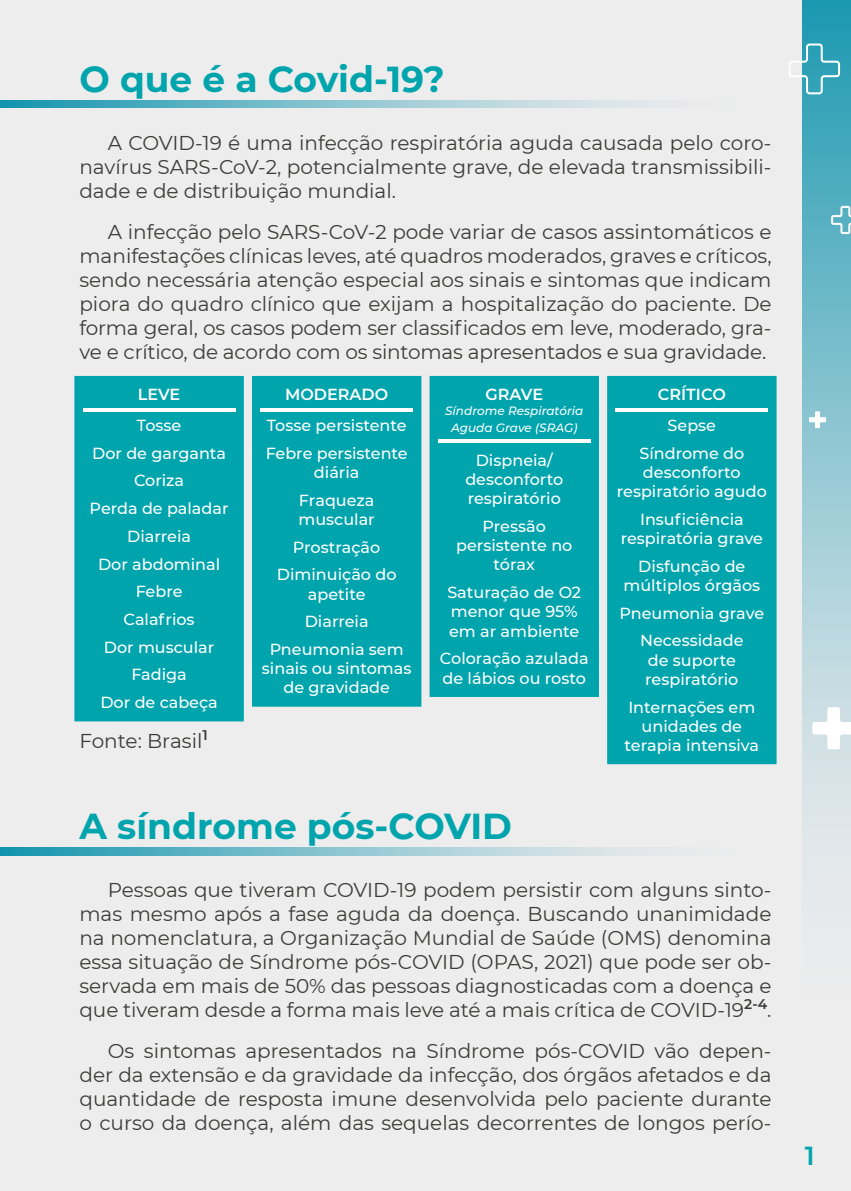
<style>
.page{position:relative;width:851px;height:1191px;background:#fff}
.page>*{position:absolute;margin:0;border:0;box-sizing:border-box;transform-origin:0 0}
.t1{font:700 36px "Montserrat";color:#00a4ad}
.t2{font:600 26px "Montserrat";color:#00a4ad}
.t3{font:20px/24px "Montserrat";color:#3c3c3b;text-align:justify}
.t4{font:20px "Montserrat";color:#3d3c3b}
.t5{font:500 16px/27.8px "Montserrat";color:#fff;text-align:center}
.t6{font:600 16px "Montserrat";color:#fff}
.t7{font:600 14px "Montserrat";color:#3d3c3b}
.t8{font:italic 500 12px/16.8px "Montserrat";color:#fff;text-align:center}
</style>
<div class="page">
<div style="left:0;top:0;width:850px;height:1191px;background:#ededed"></div>
<svg style="left:0;top:100px;width:644px;height:7px;background:#83c1ce"></svg>
<svg style="left:0;top:847px;width:644px;height:8px;background:#83c1ce"></svg>
<div style="left:74px;top:376px;width:170px;height:345px;background:#00a4ad"></div>
<div style="left:252px;top:376px;width:169px;height:330px;background:#00a4ad"></div>
<div style="left:429px;top:376px;width:170px;height:321px;background:#00a4ad"></div>
<div style="left:607px;top:376px;width:169px;height:388px;background:#00a4ad"></div>
<hr style="left:83px;top:408px;width:152px;height:3px;background:#fff">
<hr style="left:260px;top:408px;width:153px;height:3px;background:#fff">
<hr style="left:615px;top:408px;width:153px;height:3px;background:#fff">
<hr style="left:438px;top:439px;width:152px;height:4px;background:#fff">
<svg style="left:802px;top:0;width:48px;height:853px;background:#8ac4d0"></svg>
<svg style="left:789px;top:43px;width:51px;height:52px"></svg>
<svg style="left:830px;top:205px;width:20px;height:30px"></svg>
<svg style="left:808px;top:411px;width:17px;height:17px"></svg>
<svg style="left:812px;top:707px;width:38px;height:42px;background:#e8f0f2"></svg>
<h1 class="t1" style="left:79px;top:53px;width:367px">O que é a Covid-19?</h1>
<p class="t3" style="left:79px;top:130px;width:693px;text-indent:28px">A COVID-19 é uma infecção respiratória aguda causada pelo coro&shy;navírus SARS-CoV-2, potencialmente grave, de elevada transmissibili&shy;dade e de distribuição mundial.</p>
<p class="t3" style="left:79px;top:219px;width:693px;text-indent:28px">A infecção pelo SARS-CoV-2 pode variar de casos assintomáticos e manifestações clínicas leves, até quadros moderados, graves e críticos, sendo necessária atenção especial aos sinais e sintomas que indicam piora do quadro clínico que exijam a hospitalização do paciente. De forma geral, os casos podem ser classificados em leve, moderado, gra&shy;ve e crítico, de acordo com os sintomas apresentados e sua gravidade.</p>
<p class="t6" style="left:657px;top:383px;width:70px">CRÍTICO</p>
<p class="t5" style="left:639px;top:411px;width:106px">Sepse<br>Síndrome do</p>
<p class="t5" style="left:616px;top:462px;width:151px;line-height:19.2px">desconforto respiratório agudo</p>
<p class="t5" style="left:620px;top:509px;width:144px;line-height:19.2px">Insuficiência respiratória grave</p>
<p class="t5" style="left:623px;top:556px;width:138px;line-height:19.2px">Disfunção de múltiplos órgãos</p>
<p class="t5" style="left:619px;top:598px;width:146px">Pneumonia grave<br>Necessidade</p>
<p class="t5" style="left:645px;top:649px;width:95px;line-height:19.2px;text-align:left">de suporte respiratório</p>
<p class="t5" style="left:628px;top:696px;width:128px;line-height:19.2px">Internações em unidades de</p>
<p class="t6" style="left:285px;top:383px;width:105px">MODERADO</p>
<p class="t5" style="left:266px;top:411px;width:143px;text-align:left">Tosse persistente<br>Febre persistente</p>
<p class="t5" style="left:299px;top:458px;width:77px">diária<br>Fraqueza</p>
<p class="t5" style="left:277px;top:504px;width:121px">muscular<br>Prostração<br>Diminuição do</p>
<p class="t5" style="left:270px;top:579px;width:135px">apetite<br>Diarreia<br>Pneumonia sem</p>
<p class="t5" style="left:262px;top:658px;width:151px;line-height:19.2px">sinais ou sintomas de gravidade</p>
<p class="t6" style="left:485px;top:383px;width:59px">GRAVE</p>
<p class="t8" style="left:445px;top:402px;width:140px">Síndrome Respiratória<br>Aguda Grave (SRAG)</p>
<p class="t5" style="left:465px;top:450px;width:99px;line-height:19.2px">Dispneia/ desconforto respiratório</p>
<p class="t5" style="left:456px;top:516px;width:118px;line-height:19.2px">Pressão persistente no tórax</p>
<p class="t5" style="left:447px;top:582px;width:135px;line-height:19.2px;text-align:left">Saturação de O2 menor que 95% em ar ambiente</p>
<p class="t5" style="left:440px;top:648px;width:150px;line-height:19.2px;text-align:left">Coloração azulada de lábios ou rosto</p>
<p class="t6" style="left:138px;top:383px;width:44px">LEVE</p>
<p class="t5" style="left:90px;top:411px;width:140px">Tosse<br>Dor de garganta<br>Coriza<br>Perda de paladar<br>Diarreia<br>Dor abdominal<br>Febre<br>Calafrios<br>Dor muscular<br>Fadiga<br>Dor de cabeça</p>
<p class="t7" style="left:202px;top:724px;width:7px">1</p>
<p class="t4" style="left:79px;top:727px;width:124px">Fonte: Brasil</p>
<p class="t5" style="left:624px;top:730px;width:136px">terapia intensiva</p>
<h1 class="t1" style="left:79px;top:800px;width:434px">A síndrome pós-COVID</h1>
<p class="t3" style="left:79px;top:877px;width:693px;text-indent:28px">Pessoas que tiveram COVID-19 podem persistir com alguns sinto&shy;mas mesmo após a fase aguda da doença. Buscando unanimidade na nomenclatura, a Organização Mundial de Saúde (OMS) denomina essa situação de Síndrome pós-COVID (OPAS, 2021) que pode ser ob&shy;servada em mais de 50% das pessoas diagnosticadas com a doença e que tiveram desde a forma mais leve até a mais crítica de COVID-19<sup>2-4</sup>.</p>
<p class="t3" style="left:79px;top:1038px;width:693px;text-indent:28px">Os sintomas apresentados na Síndrome pós-COVID vão depen&shy;der da extensão e da gravidade da infecção, dos órgãos afetados e da quantidade de resposta imune desenvolvida pelo paciente durante o curso da doença, além das sequelas decorrentes de longos perío-</p>
<h2 class="t2" style="left:804px;top:1137px;width:11px">1</h2>
</div>
